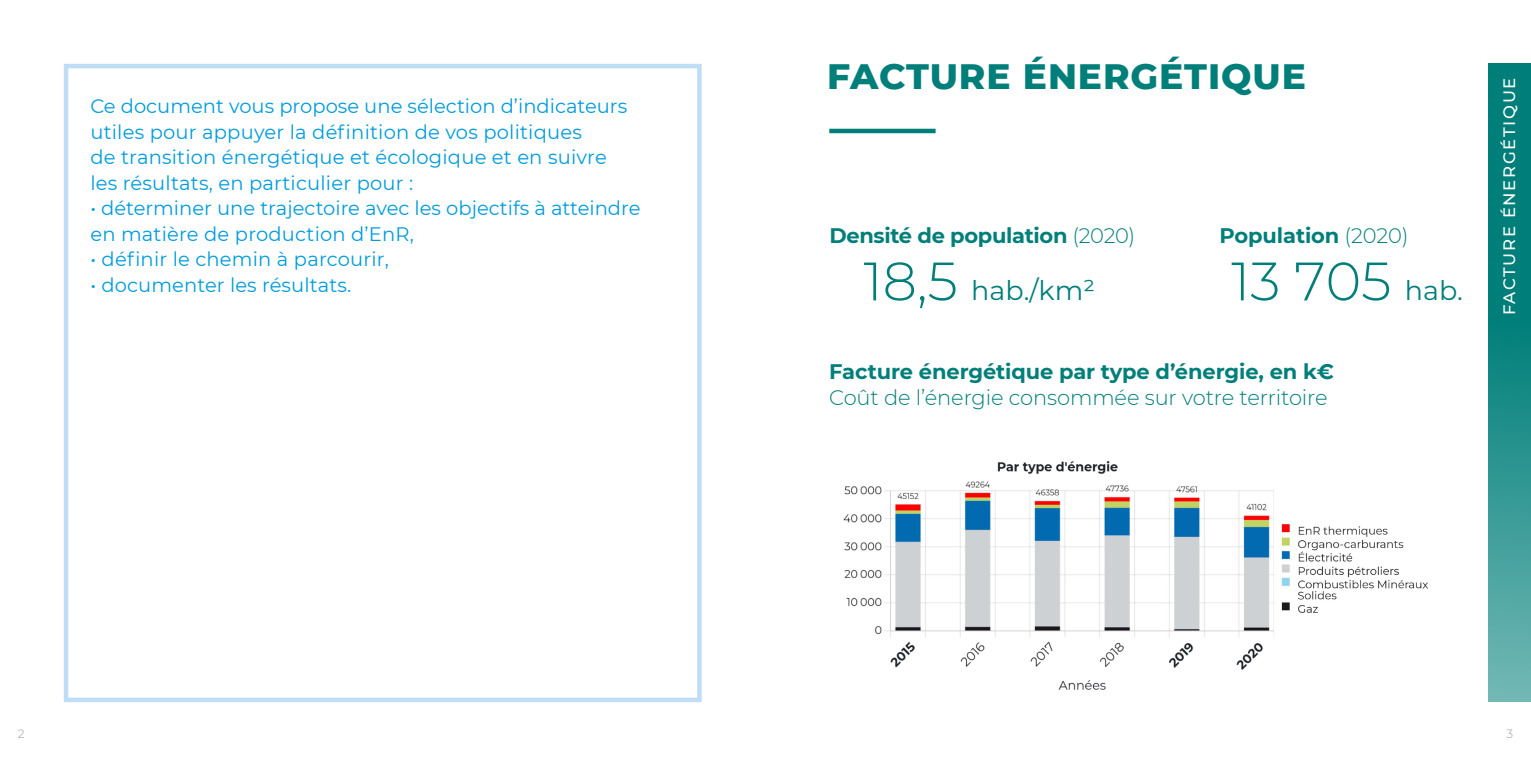
<style>
.page{position:relative;width:1531px;height:766px;background:#fff}
.page>*{position:absolute;margin:0;border:0;box-sizing:border-box;transform-origin:0 0}
.t1{font:300 54px "Montserrat";color:#007f7a}
.t2{font:800 36px "Montserrat";letter-spacing:.025em;color:#007f7a}
.t3{font:27px "Montserrat";color:#007f7a}
.t4{font:700 21px "Montserrat";letter-spacing:-.005em;color:#007f7a}
.t5{font:300 21px "Montserrat";letter-spacing:-.005em;color:#007f7a}
.t6{font:19.5px/25.5px "Montserrat";letter-spacing:.01em;color:#009cdd}
.t7{font:500 16.5px "Montserrat";letter-spacing:.1em;color:#fff}
.t8{font:300 12px "Montserrat";color:#9d9d9c}
.s1{font-weight:300}
.s2{font-weight:300;font-size:54px}
.s3{font-weight:400;font-size:27px}
</style>
<div class="page">
<div style="left:64px;top:64px;width:638px;height:638px;border:4px solid #bfdef6"></div>
<svg style="left:1488px;top:64px;width:43px;height:638px;background:#22908b"></svg>
<hr style="left:829px;top:129px;width:106px;height:4px;background:#007f7a">
<img style="left:843px;top:461px;width:585px;height:229px">
<p class="t6" style="left:90px;top:93px;width:538px">Ce document vous propose une sélection d’indicateurs utiles pour appuyer la définition de vos politiques<br>de transition énergétique et écologique et en suivre les résultats, en particulier pour :</p>
<p class="t6" style="left:90px;top:195px;width:552px">• déterminer une trajectoire avec les objectifs à atteindre en matière de production d’enr,</p>
<p class="t6" style="left:90px;top:246px;width:300px">• définir le chemin à parcourir,</p>
<p class="t6" style="left:90px;top:271px;width:262px">• documenter les résultats.</p>
<p class="t8" style="left:18px;top:725px;width:8px">2</p>
<h2 class="t2" style="left:827px;top:50px;width:480px">FACTURE ÉNERGÉTIQUE</h2>
<p class="t4" style="left:829px;top:220px;width:307px">Densité de population <span class="s1">(2020)</span></p>
<p class="t4" style="left:1219px;top:220px;width:191px">Population <span class="s1">(2020)</span></p>
<h3 class="t3" style="left:863px;top:272px;width:233px"><span class="s2">18,5</span> hab./km²</h3>
<h1 class="t1" style="left:1231px;top:245px;width:233px">13 705 <span class="s3">hab.</span></h1>
<p class="t4" style="left:829px;top:356px;width:506px">Facture énergétique par type d’énergie, en k€</p>
<p class="t5" style="left:829px;top:383px;width:500px">Coût de l’énergie consommée sur votre territoire</p>
<p class="t7" style="left:1497px;top:315px;width:239px;rotate:-90deg">facture énergétique</p>
<p class="t8" style="left:1506px;top:725px;width:8px">3</p>
</div>
